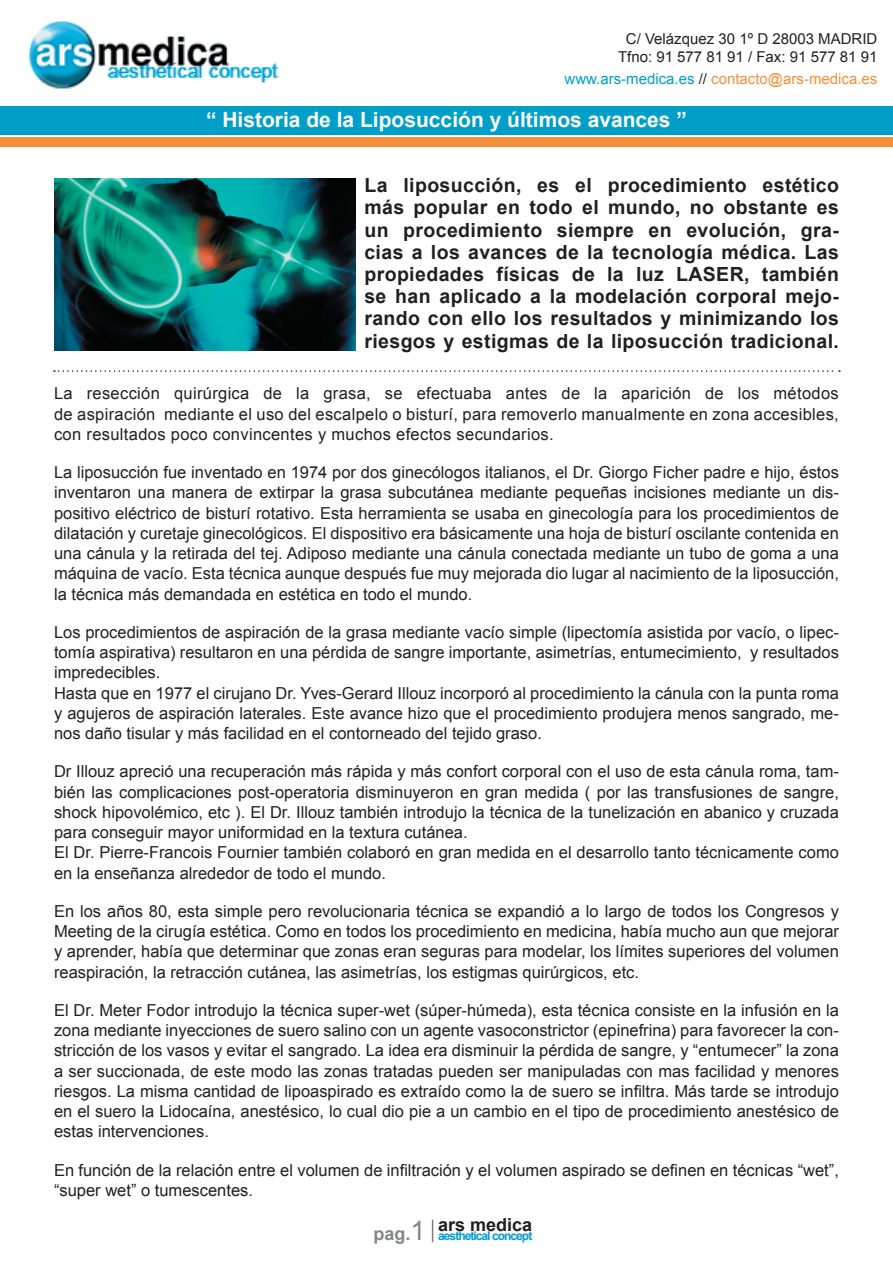
<style>
.page{position:relative;width:893px;height:1263px;background:#fff}
.page>*{position:absolute;margin:0;border:0;box-sizing:border-box;transform-origin:0 0}
.t1{font:700 21px "Arial";color:#fff}
.t2{font:700 19.5px/22.2px "Arial";letter-spacing:.02em;color:#231f20;text-align:justify}
.t3{font:700 18px "Arial";color:#231f20}
.t4{font:16.5px/20.2px "Arial";color:#231f20;text-align:justify}
.t5{font:15px/18px "Arial";color:#231f20;text-align:center}
.t6{font:15px "Arial";color:#f68e3b}
.t7{font:700 12px "Arial";letter-spacing:-.08em;color:#0099d5}
.s1{color:#009fc8}
.s2{color:#231f20}
.s3{color:#848689}
.s4{font-weight:400;font-size:27px;color:#848689}
</style>
<div class="page">
<img style="left:29px;top:21px;width:250px;height:68px">
<div style="left:0;top:106px;width:893px;height:29px;background:#009fc8"></div>
<div style="left:0;top:138px;width:893px;height:9px;background:#f68e3b"></div>
<svg style="left:432px;top:1219px;width:1px;height:23px"></svg>
<img style="left:54px;top:178px;width:302px;height:172px">
<svg style="left:54px;top:370px;width:786px;height:2px"></svg>
<p class="t5" style="left:618px;top:29px;width:261px">C/ Velázquez 30 1º D 28003 MADRID<br>Tfno: 91 577 81 91 / Fax: 91 577 81 91</p>
<p class="t6" style="left:564px;top:69px;width:314px"><span class="s1">www.ars-medica.es</span> <span class="s2">//</span> contacto@ars-medica.es</p>
<p class="t1" style="left:206px;top:106px;width:482px">“ Historia de la Liposucción y últimos avances ”</p>
<p class="t2" style="left:364px;top:175px;width:476px">La liposucción, es el procedimiento estético más popular en todo el mundo, no obstante es un procedimiento siempre en evolución, gra&shy;cias a los avances de la tecnología médica. Las propiedades físicas de la luz LASER, también se han aplicado a la modelación corporal mejo&shy;rando con ello los resultados y minimizando los riesgos y estigmas de la liposucción tradicional.</p>
<p class="t4" style="left:54px;top:383px;width:786px">La resección quirúrgica de la grasa, se efectuaba antes de la aparición de los métodos de aspiración mediante el uso del escalpelo o bisturí, para removerlo manualmente en zona accesibles, con resultados poco convincentes y muchos efectos secundarios.</p>
<p class="t4" style="left:54px;top:462px;width:786px">La liposucción fue inventado en 1974 por dos ginecólogos italianos, el Dr. Giorgo Ficher padre e hijo, éstos inventaron una manera de extirpar la grasa subcutánea mediante pequeñas incisiones mediante un dis&shy;positivo eléctrico de bisturí rotativo. Esta herramienta se usaba en ginecología para los procedimientos de dilatación y curetaje ginecológicos. El dispositivo era básicamente una hoja de bisturí oscilante contenida en una cánula y la retirada del tej. Adiposo mediante una cánula conectada mediante un tubo de goma a una máquina de vacío. Esta técnica aunque después fue muy mejorada dio lugar al nacimiento de la liposucción, la técnica más demandada en estética en todo el mundo.</p>
<p class="t4" style="left:54px;top:622px;width:786px;text-align:left">Los procedimientos de aspiración de la grasa mediante vacío simple (lipectomía asistida por vacío, o lipec&shy;tomía aspirativa) resultaron en una pérdida de sangre importante, asimetrías, entumecimiento, y resultados impredecibles.<br>Hasta que en 1977 el cirujano Dr. Yves-Gerard Illouz incorporó al procedimiento la cánula con la punta roma y agujeros de aspiración laterales. Este avance hizo que el procedimiento produjera menos sangrado, me&shy;nos daño tisular y más facilidad en el contorneado del tejido graso.</p>
<p class="t4" style="left:54px;top:761px;width:786px;text-align:left">Dr Illouz apreció una recuperación más rápida y más confort corporal con el uso de esta cánula roma, tam&shy;bién las complicaciones post-operatoria disminuyeron en gran medida ( por las transfusiones de sangre, shock hipovolémico, etc ). El Dr. Illouz también introdujo la técnica de la tunelización en abanico y cruzada para conseguir mayor uniformidad en la textura cutánea.<br>El Dr. Pierre-Francois Fournier también colaboró en gran medida en el desarrollo tanto técnicamente como en la enseñanza alrededor de todo el mundo.</p>
<p class="t4" style="left:54px;top:901px;width:786px">En los años 80, esta simple pero revolucionaria técnica se expandió a lo largo de todos los Congresos y Meeting de la cirugía estética. Como en todos los procedimiento en medicina, había mucho aun que mejorar y aprender, había que determinar que zonas eran seguras para modelar, los límites superiores del volumen reaspiración, la retracción cutánea, las asimetrías, los estigmas quirúrgicos, etc.</p>
<p class="t4" style="left:54px;top:1000px;width:786px">El Dr. Meter Fodor introdujo la técnica super-wet (súper-húmeda), esta técnica consiste en la infusión en la zona mediante inyecciones de suero salino con un agente vasoconstrictor (epinefrina) para favorecer la con&shy;stricción de los vasos y evitar el sangrado. La idea era disminuir la pérdida de sangre, y “entumecer” la zona a ser succionada, de este modo las zonas tratadas pueden ser manipuladas con mas facilidad y menores riesgos. La misma cantidad de lipoaspirado es extraído como la de suero se infiltra. Más tarde se introdujo en el suero la Lidocaína, anestésico, lo cual dio pie a un cambio en el tipo de procedimiento anestésico de estas intervenciones.</p>
<p class="t4" style="left:54px;top:1160px;width:786px">En función de la relación entre el volumen de infiltración y el volumen aspirado se definen en técnicas “wet”, “super wet” o tumescentes.</p>
<p class="t3" style="left:373px;top:1213px;width:160px"><span class="s3">pag.</span><span class="s4">1</span> ars medica</p>
<p class="t7" style="left:438px;top:1228px;width:96px">aesthetical concept</p>
</div>
